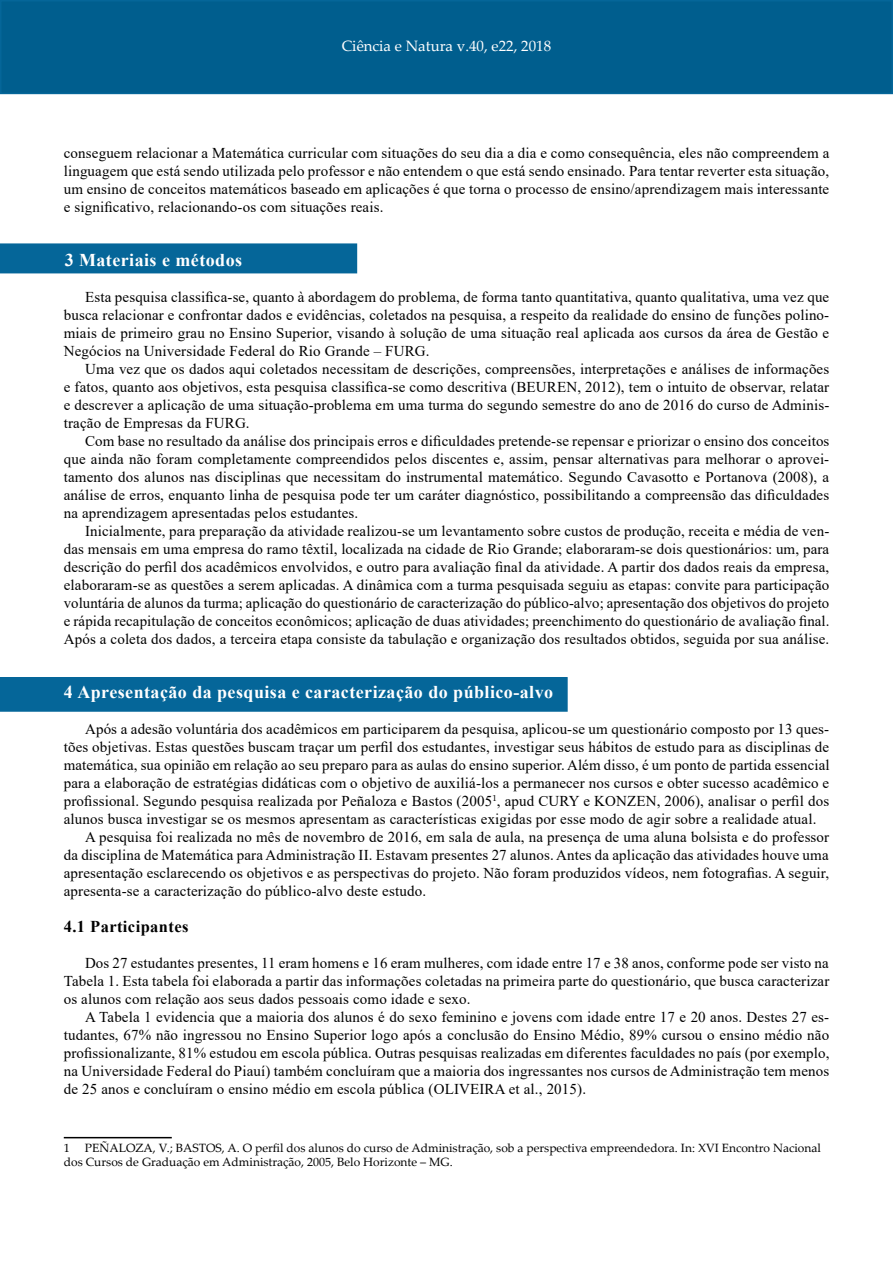
<style>
.page{position:relative;width:893px;height:1263px;background:#fff}
.page>*{position:absolute;margin:0;border:0;box-sizing:border-box;transform-origin:0 0}
.t1{font:700 18px "Times New Roman";letter-spacing:.025em;color:#fff}
.t2{font:700 16.5px "Times New Roman";letter-spacing:.025em;color:#000}
.t3{font:15px/18px "Times New Roman";letter-spacing:.01em;color:#000;text-align:justify}
.t4{font:15px "Palatino Linotype";color:#fff}
.t5{font:12px/14.4px "Palatino Linotype";color:#000}
</style>
<div class="page">
<div style="left:0;top:0;width:893px;height:94px;background:#005e8e;border:2px solid #056699"></div>
<hr style="left:64px;top:1137px;width:108px;height:1px;background:#000">
<div style="left:1px;top:244px;width:355px;height:29px;background:#056699"></div>
<div style="left:0;top:243px;width:357px;height:30px;border:2px solid #056699"></div>
<div style="left:1px;top:678px;width:566px;height:33px;background:#056699"></div>
<div style="left:0;top:677px;width:568px;height:35px;border:2px solid #056699"></div>
<p class="t4" style="left:342px;top:35px;width:211px">Ciência e Natura v.40, e22, 2018</p>
<p class="t3" style="left:64px;top:144px;width:767px">conseguem relacionar a Matemática curricular com situações do seu dia a dia e como consequência, eles não compreendem a linguagem que está sendo utilizada pelo professor e não entendem o que está sendo ensinado. Para tentar reverter esta situação, um ensino de conceitos matemáticos baseado em aplicações é que torna o processo de ensino/aprendizagem mais interessante e significativo, relacionando-os com situações reais.</p>
<p class="t1" style="left:65px;top:247px;width:179px">3 Materiais e métodos</p>
<p class="t3" style="left:64px;top:288px;width:767px;text-indent:21px">Esta pesquisa classifica-se, quanto à abordagem do problema, de forma tanto quantitativa, quanto qualitativa, uma vez que busca relacionar e confrontar dados e evidências, coletados na pesquisa, a respeito da realidade do ensino de funções polino&shy;miais de primeiro grau no Ensino Superior, visando à solução de uma situação real aplicada aos cursos da área de Gestão e Negócios na Universidade Federal do Rio Grande – FURG.</p>
<p class="t3" style="left:64px;top:360px;width:767px;text-indent:21px">Uma vez que os dados aqui coletados necessitam de descrições, compreensões, interpretações e análises de informações e fatos, quanto aos objetivos, esta pesquisa classifica-se como descritiva (BEUREN, 2012), tem o intuito de observar, relatar e descrever a aplicação de uma situação-problema em uma turma do segundo semestre do ano de 2016 do curso de Adminis&shy;tração de Empresas da FURG.</p>
<p class="t3" style="left:64px;top:432px;width:767px;text-indent:21px">Com base no resultado da análise dos principais erros e dificuldades pretende-se repensar e priorizar o ensino dos conceitos que ainda não foram completamente compreendidos pelos discentes e, assim, pensar alternativas para melhorar o aprovei&shy;tamento dos alunos nas disciplinas que necessitam do instrumental matemático. Segundo Cavasotto e Portanova (2008), a análise de erros, enquanto linha de pesquisa pode ter um caráter diagnóstico, possibilitando a compreensão das dificuldades na aprendizagem apresentadas pelos estudantes.</p>
<p class="t3" style="left:64px;top:522px;width:767px;text-indent:21px">Inicialmente, para preparação da atividade realizou-se um levantamento sobre custos de produção, receita e média de ven&shy;das mensais em uma empresa do ramo têxtil, localizada na cidade de Rio Grande; elaboraram-se dois questionários: um, para descrição do perfil dos acadêmicos envolvidos, e outro para avaliação final da atividade. A partir dos dados reais da empresa, elaboraram-se as questões a serem aplicadas. A dinâmica com a turma pesquisada seguiu as etapas: convite para participação voluntária de alunos da turma; aplicação do questionário de caracterização do público-alvo; apresentação dos objetivos do projeto e rápida recapitulação de conceitos econômicos; aplicação de duas atividades; preenchimento do questionário de avaliação final.<br>Após a coleta dos dados, a terceira etapa consiste da tabulação e organização dos resultados obtidos, seguida por sua análise.</p>
<p class="t1" style="left:64px;top:679px;width:491px">4 Apresentação da pesquisa e caracterização do público-alvo</p>
<p class="t3" style="left:85px;top:720px;width:746px">Após a adesão voluntária dos acadêmicos em participarem da pesquisa, aplicou-se um questionário composto por 13 ques-</p>
<p class="t3" style="left:64px;top:738px;width:767px">tões objetivas. Estas questões buscam traçar um perfil dos estudantes, investigar seus hábitos de estudo para as disciplinas de</p>
<p class="t3" style="left:64px;top:756px;width:767px">matemática, sua opinião em relação ao seu preparo para as aulas do ensino superior. Além disso, é um ponto de partida essencial</p>
<p class="t3" style="left:64px;top:774px;width:767px">para a elaboração de estratégias didáticas com o objetivo de auxiliá-los a permanecer nos cursos e obter sucesso acadêmico e</p>
<p class="t3" style="left:64px;top:792px;width:767px">profissional. Segundo pesquisa realizada por Peñaloza e Bastos (2005<sup>1</sup>, apud CURY e KONZEN, 2006), analisar o perfil dos</p>
<p class="t3" style="left:64px;top:810px;width:754px">alunos busca investigar se os mesmos apresentam as características exigidas por esse modo de agir sobre a realidade atual.</p>
<p class="t3" style="left:85px;top:828px;width:746px">A pesquisa foi realizada no mês de novembro de 2016, em sala de aula, na presença de uma aluna bolsista e do professor</p>
<p class="t3" style="left:64px;top:846px;width:766px">da disciplina de Matemática para Administração II. Estavam presentes 27 alunos. Antes da aplicação das atividades houve uma</p>
<p class="t3" style="left:64px;top:864px;width:767px">apresentação esclarecendo os objetivos e as perspectivas do projeto. Não foram produzidos vídeos, nem fotografias. A seguir,</p>
<p class="t3" style="left:64px;top:882px;width:364px">apresenta-se a caracterização do público-alvo deste estudo.</p>
<p class="t2" style="left:64px;top:915px;width:126px">4.1 Participantes</p>
<p class="t3" style="left:64px;top:954px;width:767px;text-indent:21px">Dos 27 estudantes presentes, 11 eram homens e 16 eram mulheres, com idade entre 17 e 38 anos, conforme pode ser visto na Tabela 1. Esta tabela foi elaborada a partir das informações coletadas na primeira parte do questionário, que busca caracterizar os alunos com relação aos seus dados pessoais como idade e sexo.</p>
<p class="t3" style="left:64px;top:1008px;width:767px;text-indent:21px">A Tabela 1 evidencia que a maioria dos alunos é do sexo feminino e jovens com idade entre 17 e 20 anos. Destes 27 es&shy;tudantes, 67% não ingressou no Ensino Superior logo após a conclusão do Ensino Médio, 89% cursou o ensino médio não profissionalizante, 81% estudou em escola pública. Outras pesquisas realizadas em diferentes faculdades no país (por exemplo, na Universidade Federal do Piauí) também concluíram que a maioria dos ingressantes nos cursos de Administração tem menos de 25 anos e concluíram o ensino médio em escola pública (OLIVEIRA et al., 2015).</p>
<p class="t5" style="left:64px;top:1140px;width:759px;text-indent:21px">PEÑALOZA, V.; BASTOS, A. O perfil dos alunos do curso de Administração, sob a perspectiva empreendedora. In: XVI Encontro Nacional dos Cursos de Graduação em Administração, 2005, Belo Horizonte – MG.</p>
<p class="t5" style="left:64px;top:1140px;width:7px">1</p>
</div>
